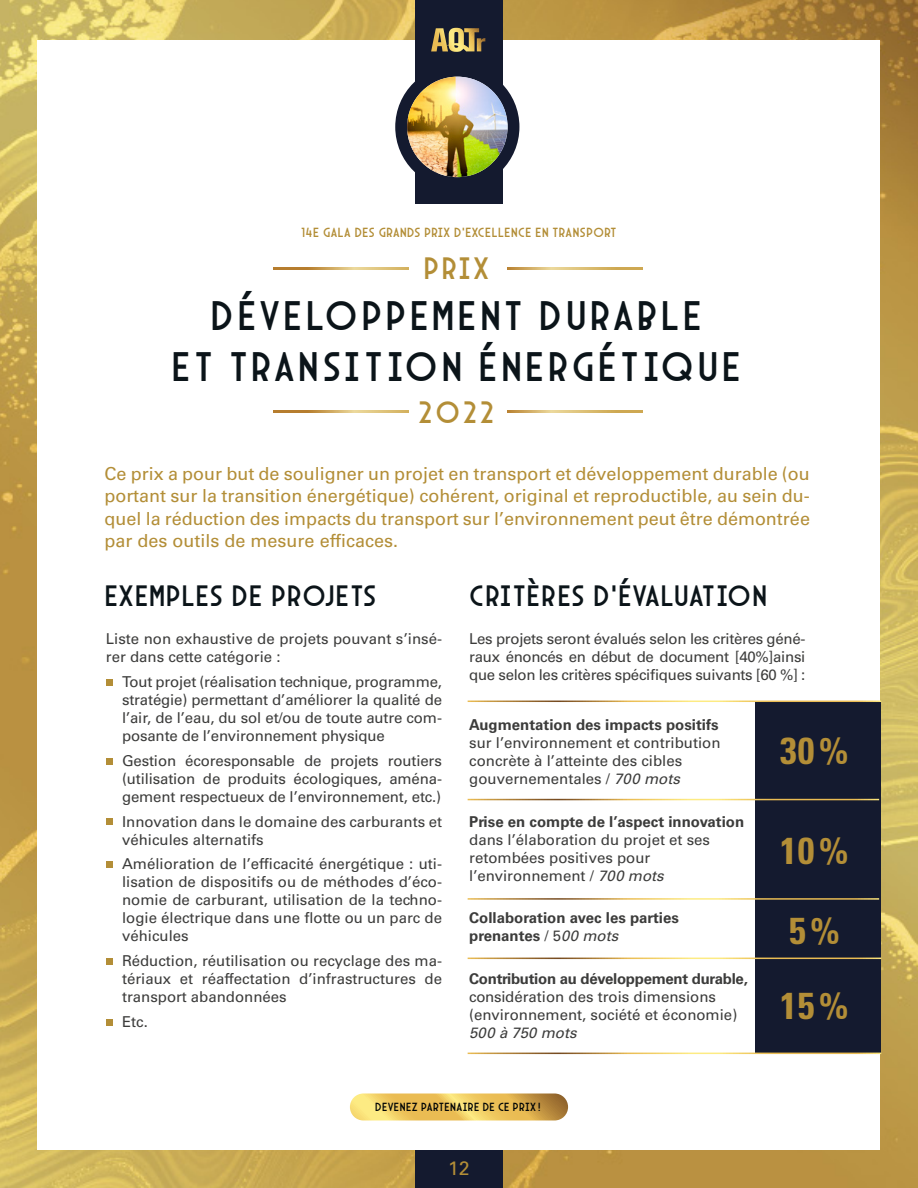
<style>
.page{position:relative;width:918px;height:1188px;background:#fff}
.page>*{position:absolute;margin:0;border:0;box-sizing:border-box;transform-origin:0 0}
.t1{font:42px/51px "Arcane Nine";letter-spacing:.09em;color:#0b1419;text-align:center}
.t2{font:700 condensed 37.5px/79.9px "Univers LT Std";color:#b38e37}
.t3{font:31.5px "Arcane Nine";letter-spacing:.09em;color:#b38e37}
.t4{font:30px "Arcane Nine";letter-spacing:.03em;color:#0b1419}
.t5{font:19.5px "Univers LT Std";color:#b38e37}
.t6{font:18px/22.5px "Univers LT Std";color:#b38e37;text-align:justify}
.t7{font:15px/18px "Univers LT Std";color:#3c3c3b}
.t8{font:700 15px/18px "Univers LT Std";color:#3c3c3b}
.t9{font:700 15px "Univers LT Std";letter-spacing:-.02em;color:#3c3c3b}
.t10{font:italic 15px "Univers LT Std";color:#3c3c3b}
.t11{font:13.5px "Arcane Nine";letter-spacing:.035em;color:#b38e37}
.t12{font:12px "Arcane Nine";letter-spacing:.035em;color:#000406}
.s1{font-style:italic}
.s2{font-weight:400}
.s3{font-weight:400;font-style:italic}
</style>
<div class="page">
<img style="left:0;top:0;width:918px;height:1188px">
<div style="left:38px;top:40px;width:842px;height:1110px;background:#fff"></div>
<div style="left:415px;top:1150px;width:88px;height:38px;background:#141a2f"></div>
<div style="left:106px;top:679px;width:6px;height:7px;background:#b38e37"></div>
<svg style="left:106px;top:758px;width:6px;height:6px"></svg>
<svg style="left:106px;top:819px;width:6px;height:6px"></svg>
<div style="left:106px;top:861px;width:6px;height:7px;background:#b38e37"></div>
<div style="left:106px;top:958px;width:6px;height:7px;background:#b38e37"></div>
<svg style="left:106px;top:1019px;width:6px;height:6px"></svg>
<svg style="left:350px;top:1094px;width:218px;height:26px;background:#e5be5b"></svg>
<svg style="left:273px;top:268px;width:135px;height:1px"></svg>
<svg style="left:273px;top:411px;width:135px;height:1px"></svg>
<svg style="left:508px;top:268px;width:135px;height:1px"></svg>
<svg style="left:508px;top:411px;width:135px;height:1px"></svg>
<div style="left:755px;top:701px;width:125px;height:352px;background:#141a2f"></div>
<hr style="left:468px;top:701px;width:413px;height:1px;background:#fff">
<hr style="left:468px;top:799px;width:411px;height:1px;background:#fff">
<hr style="left:468px;top:898px;width:411px;height:2px;background:#fff">
<hr style="left:468px;top:958px;width:413px;height:1px;background:#fff">
<hr style="left:468px;top:1053px;width:413px;height:1px;background:#fff">
<div style="left:415px;top:0;width:88px;height:204px;background:#141a2f"></div>
<svg style="left:431px;top:28px;width:54px;height:24px"></svg>
<div style="left:395px;top:65px;width:124px;height:124px;background:#141a2f;border-radius:50%"></div>
<img style="left:407px;top:77px;width:101px;height:100px;border-radius:50px">
<p class="t11" style="left:301px;top:225px;width:317px">14E GALA DES GRANDS PRIX D’EXCELLENCE EN TRANSPORT</p>
<h3 class="t3" style="left:424px;top:250px;width:66px">PRIX</h3>
<h1 class="t1" style="left:172px;top:289px;width:570px">DÉVELOPPEMENT DURABLE<br>ET TRANSITION ÉNERGÉTIQUE</h1>
<h3 class="t3" style="left:418px;top:394px;width:77px">2022</h3>
<p class="t6" style="left:105px;top:462px;width:707px">Ce prix a pour but de souligner un projet en transport et développement durable (ou portant sur la transition énergétique) cohérent, original et reproductible, au sein du&shy;quel la réduction des impacts du transport sur l’environnement peut être démontrée par des outils de mesure efficaces.</p>
<h3 class="t4" style="left:105px;top:579px;width:273px">EXEMPLES DE PROJETS</h3>
<h3 class="t4" style="left:469px;top:579px;width:299px">CRITÈRES D’ÉVALUATION</h3>
<p class="t7" style="left:106px;top:630px;width:338px">Liste non exhaustive de projets pouvant s’insé&shy;rer dans cette catégorie :</p>
<p class="t7" style="left:122px;top:673px;width:321px;text-align:justify">Tout projet (réalisation technique, programme, stratégie) permettant d’améliorer la qualité de l’air, de l’eau, du sol et/ou de toute autre com&shy;posante de l’environnement physique</p>
<p class="t7" style="left:122px;top:752px;width:321px;text-align:justify">Gestion écoresponsable de projets routiers (utilisation de produits écologiques, aména&shy;gement respectueux de l’environnement, etc.)</p>
<p class="t7" style="left:122px;top:812px;width:321px">Innovation dans le domaine des carburants et véhicules alternatifs</p>
<p class="t7" style="left:122px;top:855px;width:321px;text-align:justify">Amélioration de l’efficacité énergétique : uti&shy;lisation de dispositifs ou de méthodes d’éco&shy;nomie de carburant, utilisation de la techno&shy;logie électrique dans une flotte ou un parc de véhicules</p>
<p class="t7" style="left:122px;top:952px;width:321px;text-align:justify">Réduction, réutilisation ou recyclage des ma&shy;tériaux et réaffectation d’infrastructures de transport abandonnées</p>
<p class="t7" style="left:122px;top:1013px;width:27px">Etc.</p>
<p class="t7" style="left:469px;top:630px;width:338px;text-align:justify">Les projets seront évalués selon les critères géné&shy;raux énoncés en début de document [40%]ainsi que selon les critères spécifiques suivants [60 %] :</p>
<p class="t8" style="left:469px;top:716px;width:251px">Augmentation des impacts positifs</p>
<p class="t7" style="left:469px;top:734px;width:253px">sur l’environnement et contribution concrète à l’atteinte des cibles gouvernementales / <span class="s1">700 mots</span></p>
<p class="t8" style="left:469px;top:813px;width:276px">Prise en compte de l’aspect innovation</p>
<p class="t7" style="left:469px;top:830px;width:242px">dans l’élaboration du projet et ses retombées positives pour l’environnement / <span class="s1">700 mots</span></p>
<p class="t8" style="left:469px;top:909px;width:211px">Collaboration avec les parties prenantes <span class="s2">/ 5</span><span class="s3">00 mots</span></p>
<p class="t9" style="left:469px;top:970px;width:280px">Contribution au développement durable,</p>
<p class="t7" style="left:469px;top:988px;width:270px">considération des trois dimensions (environnement, société et économie)</p>
<p class="t10" style="left:469px;top:1024px;width:109px">500 à 750 mots</p>
<h2 class="t2" style="left:780px;top:711px;width:70px">30%</h2>
<h2 class="t2" style="left:780px;top:810px;width:70px">10%<br>5%</h2>
<h2 class="t2" style="left:780px;top:966px;width:70px">15%</h2>
<p class="t12" style="left:375px;top:1100px;width:167px">DEVENEZ PARTENAIRE DE CE PRIX !</p>
<h3 class="t5" style="left:448px;top:1156px;width:23px">12</h3>
</div>
